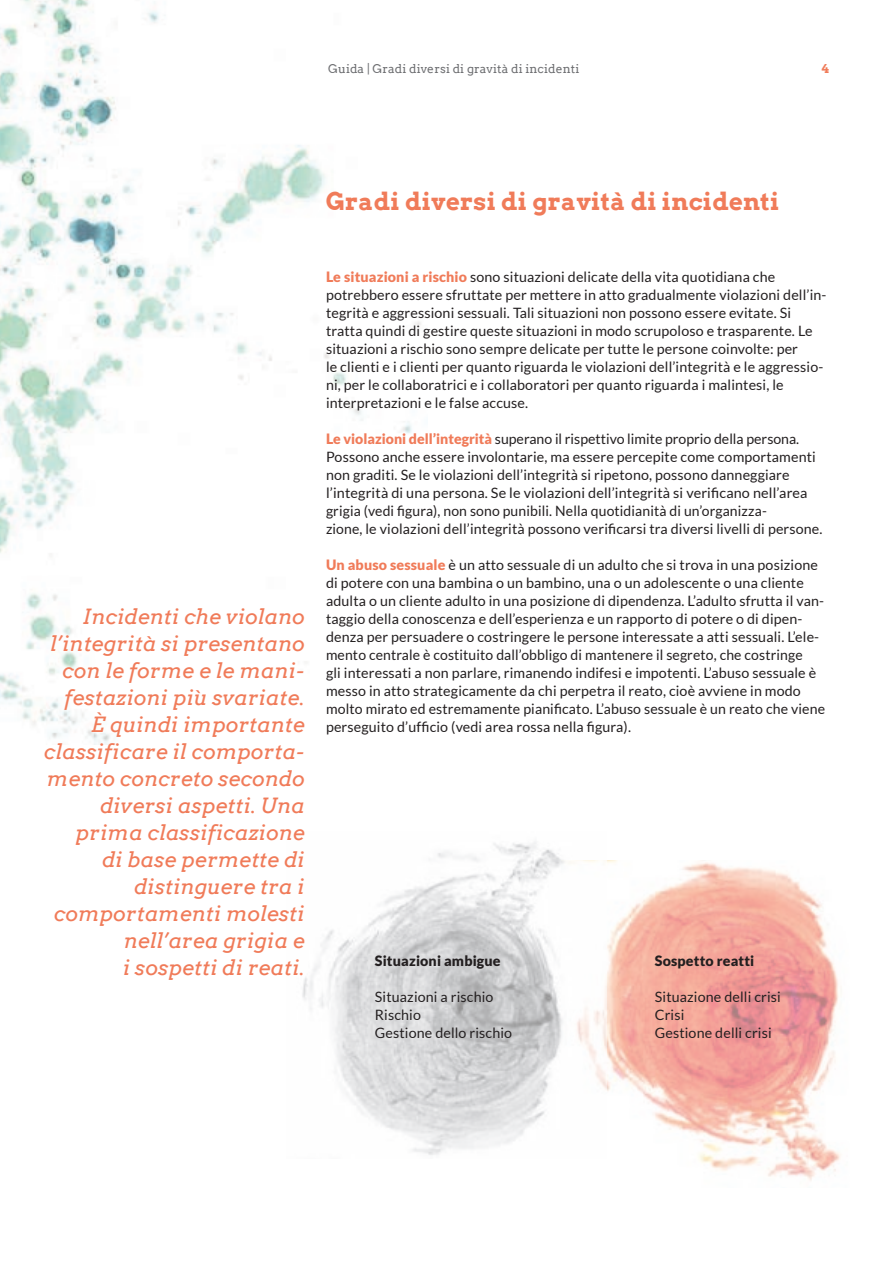
<style>
.page{position:relative;width:893px;height:1263px;background:#fff}
.page>*{position:absolute;margin:0;border:0;box-sizing:border-box;transform-origin:0 0}
.t1{font:700 24px "Arvo";letter-spacing:.01em;color:#f07b59}
.t2{font:italic 21px/27px "Arvo";color:#f07b59;text-align:right}
.t3{font:14.25px/18px "Lato";letter-spacing:.01em;color:#231f20}
.t4{font:900 14.25px "Lato";letter-spacing:.01em;color:#231f20}
.t5{font:12px "Arvo";letter-spacing:.01em;color:#6d6e71}
.t6{font:700 12px "Arvo";color:#f07b59}
.s1{font-weight:900;color:#f07b59}
</style>
<div class="page">
<img style="left:0;top:0;width:421px;height:744px">
<img style="left:607px;top:860px;width:234px;height:321px">
<img style="left:302px;top:842px;width:305px;height:313px">
<p class="t5" style="left:328px;top:63px;width:253px">Guida | Gradi diversi di gravità di incidenti</p>
<p class="t6" style="left:822px;top:63px;width:9px">4</p>
<h1 class="t1" style="left:326px;top:190px;width:455px">Gradi diversi di gravità di incidenti</h1>
<p class="t2" style="left:44px;top:604px;width:262px">Incidenti che violano l’integrità si presentano con le forme e le mani&shy;festazioni più svariate.<br>È quindi importante classificare il comporta&shy;mento concreto secondo diversi aspetti. Una prima classificazione<br>di base permette di distinguere tra i comportamenti molesti nell’area grigia e<br>i sospetti di reati.</p>
<p class="t3" style="left:326px;top:267px;width:502px"><span class="s1">Le situazioni a rischio</span> sono situazioni delicate della vita quotidiana che potrebbero essere sfruttate per mettere in atto gradualmente violazioni dell’in&shy;tegrità e aggressioni sessuali. Tali situazioni non possono essere evitate. Si tratta quindi di gestire queste situazioni in modo scrupoloso e trasparente. Le situazioni a rischio sono sempre delicate per tutte le persone coinvolte: per<br>le clienti e i clienti per quanto riguarda le violazioni dell’integrità e le aggressio&shy;ni, per le collaboratrici e i collaboratori per quanto riguarda i malintesi, le interpretazioni e le false accuse.</p>
<p class="t3" style="left:326px;top:430px;width:498px"><span class="s1">Le violazioni dell’integrità</span> superano il rispettivo limite proprio della persona.<br>Possono anche essere involontarie, ma essere percepite come comportamenti non graditi. Se le violazioni dell’integrità si ripetono, possono danneggiare l’integrità di una persona. Se le violazioni dell’integrità si verificano nell’area grigia (vedi figura), non sono punibili. Nella quotidianità di un’organizza-<br>zione, le violazioni dell’integrità possono verificarsi tra diversi livelli di persone.</p>
<p class="t3" style="left:326px;top:555px;width:501px"><span class="s1">Un abuso sessuale</span> è un atto sessuale di un adulto che si trova in una posizione di potere con una bambina o un bambino, una o un adolescente o una cliente adulta o un cliente adulto in una posizione di dipendenza. L’adulto sfrutta il van&shy;taggio della conoscenza e dell’esperienza e un rapporto di potere o di dipen&shy;denza per persuadere o costringere le persone interessate a atti sessuali. L’ele&shy;mento centrale è costituito dall’obbligo di mantenere il segreto, che costringe<br>gli interessati a non parlare, rimanendo indifesi e impotenti. L’abuso sessuale è messo in atto strategicamente da chi perpetra il reato, cioè avviene in modo molto mirato ed estremamente pianificato. L’abuso sessuale è un reato che viene perseguito d’ufficio (vedi area rossa nella figura).</p>
<p class="t4" style="left:375px;top:955px;width:127px">Situazioni ambigue</p>
<p class="t3" style="left:375px;top:988px;width:139px">Situazioni a rischio<br>Rischio<br>Gestione dello rischio</p>
<p class="t4" style="left:655px;top:955px;width:101px">Sospetto reatti</p>
<p class="t3" style="left:655px;top:988px;width:127px">Situazione delli crisi<br>Crisi<br>Gestione delli crisi</p>
</div>
